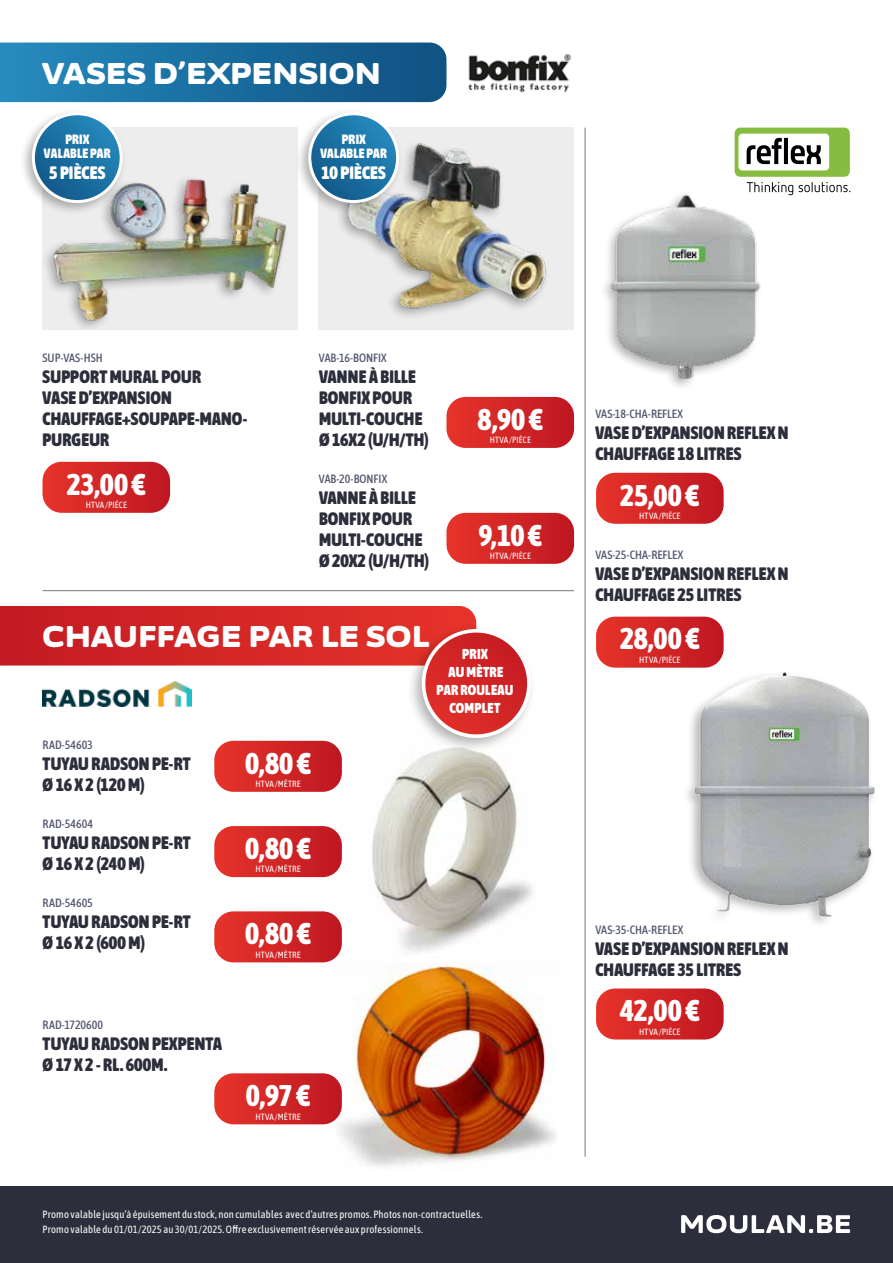
<style>
.page{position:relative;width:893px;height:1263px;background:#fff}
.page>*{position:absolute;margin:0;border:0;box-sizing:border-box;transform-origin:0 0}
.t1{font:800 30px "Asap Condensed";color:#fff}
.t2{font:900 30px "Asap Expanded";letter-spacing:.015em;color:#fff}
.t3{font:900 18px/21px "Asap Condensed";letter-spacing:.01em;color:#2d2e3b}
.t4{font:900 18px "Asap Condensed";letter-spacing:.01em;color:#fff}
.t5{font:900 14.4px/18px "Asap Condensed";letter-spacing:.02em;color:#fff;text-align:center}
.t6{font:900 13.5px/13.5px "Asap Condensed";letter-spacing:.02em;color:#fff;text-align:center}
.t7{font:500 12px "Asap Condensed";letter-spacing:.005em;color:#54586f}
.t8{font:10.5px/15px "Asap Condensed";letter-spacing:.02em;color:#fff}
.t9{font:9px "Asap Condensed";letter-spacing:.01em;color:#fff}
</style>
<div class="page">
<div style="left:0;top:1186px;width:893px;height:77px;background:#2d2e3b"></div>
<img style="left:319px;top:740px;width:214px;height:223px">
<img style="left:339px;top:963px;width:218px;height:207px">
<img style="left:608px;top:194px;width:153px;height:186px">
<svg style="left:0;top:43px;width:446px;height:59px;background:#1a6e9f"></svg>
<svg style="left:0;top:606px;width:476px;height:59px;background:#d22626"></svg>
<hr style="left:585px;top:128px;width:1px;height:1029px;background:#797979">
<hr style="left:43px;top:590px;width:531px;height:1px;background:#797979">
<div style="left:735px;top:128px;width:115px;height:49px;background:#86bd40;border-radius:6px"></div>
<div style="left:738px;top:134px;width:91px;height:36px;background:#fff;border-radius:4px"></div>
<svg style="left:747px;top:138px;width:74px;height:26px"></svg>
<svg style="left:747px;top:182px;width:103px;height:13px"></svg>
<img style="left:43px;top:682px;width:148px;height:24px">
<svg style="left:43px;top:462px;width:127px;height:51px;background:#d43030"></svg>
<svg style="left:446px;top:397px;width:128px;height:51px;background:#d43131"></svg>
<svg style="left:596px;top:473px;width:128px;height:51px;background:#d43131"></svg>
<svg style="left:596px;top:988px;width:128px;height:51px;background:#d43232"></svg>
<svg style="left:214px;top:741px;width:128px;height:51px;background:#d43131"></svg>
<svg style="left:214px;top:826px;width:128px;height:51px;background:#d43031"></svg>
<svg style="left:214px;top:911px;width:128px;height:51px;background:#d43132"></svg>
<svg style="left:214px;top:1073px;width:128px;height:51px;background:#d43132"></svg>
<svg style="left:596px;top:617px;width:128px;height:51px;background:#d43132"></svg>
<svg style="left:446px;top:513px;width:128px;height:51px;background:#d43131"></svg>
<div style="left:43px;top:128px;width:255px;height:202px;background:#ededed"></div>
<div style="left:43px;top:175px;width:247px;height:155px;background:#000;opacity:.3"></div>
<img style="left:52px;top:175px;width:236px;height:153px">
<div style="left:319px;top:128px;width:255px;height:202px;background:#ededed"></div>
<img style="left:342px;top:143px;width:204px;height:173px">
<img style="left:691px;top:672px;width:184px;height:249px">
<div style="left:19px;top:108px;width:108px;height:108px;background:#000;opacity:.3"></div>
<svg style="left:33px;top:114px;width:88px;height:88px;background:#2578a7"></svg>
<div style="left:32px;top:112px;width:91px;height:91px;border:3px solid #fff;border-radius:50%"></div>
<div style="left:406px;top:623px;width:131px;height:131px;background:#000;opacity:.3"></div>
<svg style="left:424px;top:631px;width:105px;height:105px;background:#d32e2e"></svg>
<div style="left:422px;top:629px;width:109px;height:109px;border:4px solid #fff;border-radius:50%"></div>
<div style="left:295px;top:108px;width:109px;height:108px;background:#000;opacity:.3"></div>
<svg style="left:310px;top:114px;width:88px;height:88px;background:#2577a7"></svg>
<div style="left:308px;top:112px;width:91px;height:91px;border:3px solid #fff;border-radius:50%"></div>
<img style="left:468px;top:54px;width:103px;height:39px">
<svg style="left:681px;top:1215px;width:169px;height:18px"></svg>
<h1 class="t2" style="left:42px;top:52px;width:340px">VASES D’EXPENSION</h1>
<p class="t6" style="left:44px;top:132px;width:68px">PRIX<br>VALABLE PAR</p>
<p class="t4" style="left:49px;top:160px;width:58px">5 PIÈCES</p>
<p class="t6" style="left:320px;top:132px;width:68px">PRIX<br>VALABLE PAR</p>
<p class="t4" style="left:321px;top:160px;width:66px">10 PIÈCES</p>
<p class="t7" style="left:43px;top:349px;width:62px">SUP-VAS-HSH</p>
<p class="t3" style="left:43px;top:365px;width:206px">SUPPORT MURAL POUR<br>VASE D’EXPANSION<br>CHAUFFAGE+SOUPAPE-MANO-<br>PURGEUR</p>
<h1 class="t1" style="left:67px;top:462px;width:81px">23,00 €</h1>
<p class="t9" style="left:86px;top:499px;width:43px">HTVA /PIÈCE</p>
<p class="t7" style="left:319px;top:349px;width:69px">VAB-16-BONFIX</p>
<p class="t3" style="left:319px;top:365px;width:111px">VANNE À BILLE<br>BONFIX POUR<br>MULTI-COUCHE<br>Ø 16X2 (U/H/TH)</p>
<p class="t7" style="left:319px;top:470px;width:70px">VAB-20-BONFIX</p>
<p class="t3" style="left:319px;top:486px;width:112px">VANNE À BILLE<br>BONFIX POUR<br>MULTI-COUCHE<br>Ø 20X2 (U/H/TH)</p>
<h1 class="t1" style="left:478px;top:398px;width:67px">8,90 €</h1>
<p class="t9" style="left:490px;top:434px;width:43px">HTVA /PIÈCE</p>
<h1 class="t1" style="left:478px;top:513px;width:65px">9,10 €</h1>
<p class="t9" style="left:490px;top:550px;width:43px">HTVA /PIÈCE</p>
<h1 class="t2" style="left:42px;top:615px;width:389px">CHAUFFAGE PAR LE SOL</h1>
<p class="t5" style="left:437px;top:644px;width:78px">PRIX<br>AU MÈTRE<br>PAR ROULEAU<br>COMPLET</p>
<p class="t7" style="left:43px;top:737px;width:52px">RAD-54603</p>
<p class="t3" style="left:43px;top:752px;width:150px">TUYAU RADSON PE-RT<br>Ø 16 X 2 (120 M)</p>
<p class="t7" style="left:43px;top:815px;width:52px">RAD-54604</p>
<p class="t3" style="left:43px;top:831px;width:150px">TUYAU RADSON PE-RT<br>Ø 16 X 2 (240 M)</p>
<p class="t7" style="left:43px;top:894px;width:52px">RAD-54605</p>
<p class="t3" style="left:43px;top:910px;width:150px">TUYAU RADSON PE-RT<br>Ø 16 X 2 (600 M)</p>
<h1 class="t1" style="left:245px;top:741px;width:67px">0,80 €</h1>
<p class="t9" style="left:255px;top:778px;width:47px">HTVA /MÈTRE</p>
<h1 class="t1" style="left:245px;top:827px;width:67px">0,80 €</h1>
<p class="t9" style="left:255px;top:863px;width:47px">HTVA /MÈTRE</p>
<h1 class="t1" style="left:245px;top:912px;width:67px">0,80 €</h1>
<p class="t9" style="left:255px;top:948px;width:47px">HTVA /MÈTRE</p>
<p class="t7" style="left:43px;top:1016px;width:62px">RAD-1720600</p>
<p class="t3" style="left:43px;top:1032px;width:181px">TUYAU RADSON PEXPENTA<br>Ø 17 X 2 - RL. 600M.</p>
<h1 class="t1" style="left:246px;top:1074px;width:66px">0,97 €</h1>
<p class="t9" style="left:255px;top:1110px;width:47px">HTVA /MÈTRE</p>
<p class="t8" style="left:43px;top:1206px;width:441px">Promo valable jusqu’à épuisement du stock, non cumulables avec d’autres promos. Photos non-contractuelles.<br>Promo valable du 01/01/2025 au 30/01/2025. Offre exclusivement réservée aux professionnels.</p>
<p class="t7" style="left:595px;top:406px;width:89px">VAS-18-CHA-REFLEX</p>
<p class="t3" style="left:595px;top:421px;width:194px">VASE D’EXPANSION REFLEX N<br>CHAUFFAGE 18 LITRES</p>
<h1 class="t1" style="left:620px;top:473px;width:81px">25,00 €</h1>
<p class="t9" style="left:639px;top:510px;width:43px">HTVA /PIÈCE</p>
<p class="t7" style="left:595px;top:546px;width:89px">VAS-25-CHA-REFLEX</p>
<p class="t3" style="left:595px;top:562px;width:194px">VASE D’EXPANSION REFLEX N<br>CHAUFFAGE 25 LITRES</p>
<h1 class="t1" style="left:620px;top:617px;width:81px">28,00 €</h1>
<p class="t9" style="left:639px;top:653px;width:43px">HTVA /PIÈCE</p>
<p class="t7" style="left:595px;top:921px;width:89px">VAS-35-CHA-REFLEX</p>
<p class="t3" style="left:595px;top:937px;width:194px">VASE D’EXPANSION REFLEX N<br>CHAUFFAGE 35 LITRES</p>
<h1 class="t1" style="left:620px;top:989px;width:81px">42,00 €</h1>
<p class="t9" style="left:639px;top:1025px;width:43px">HTVA /PIÈCE</p>
</div>
